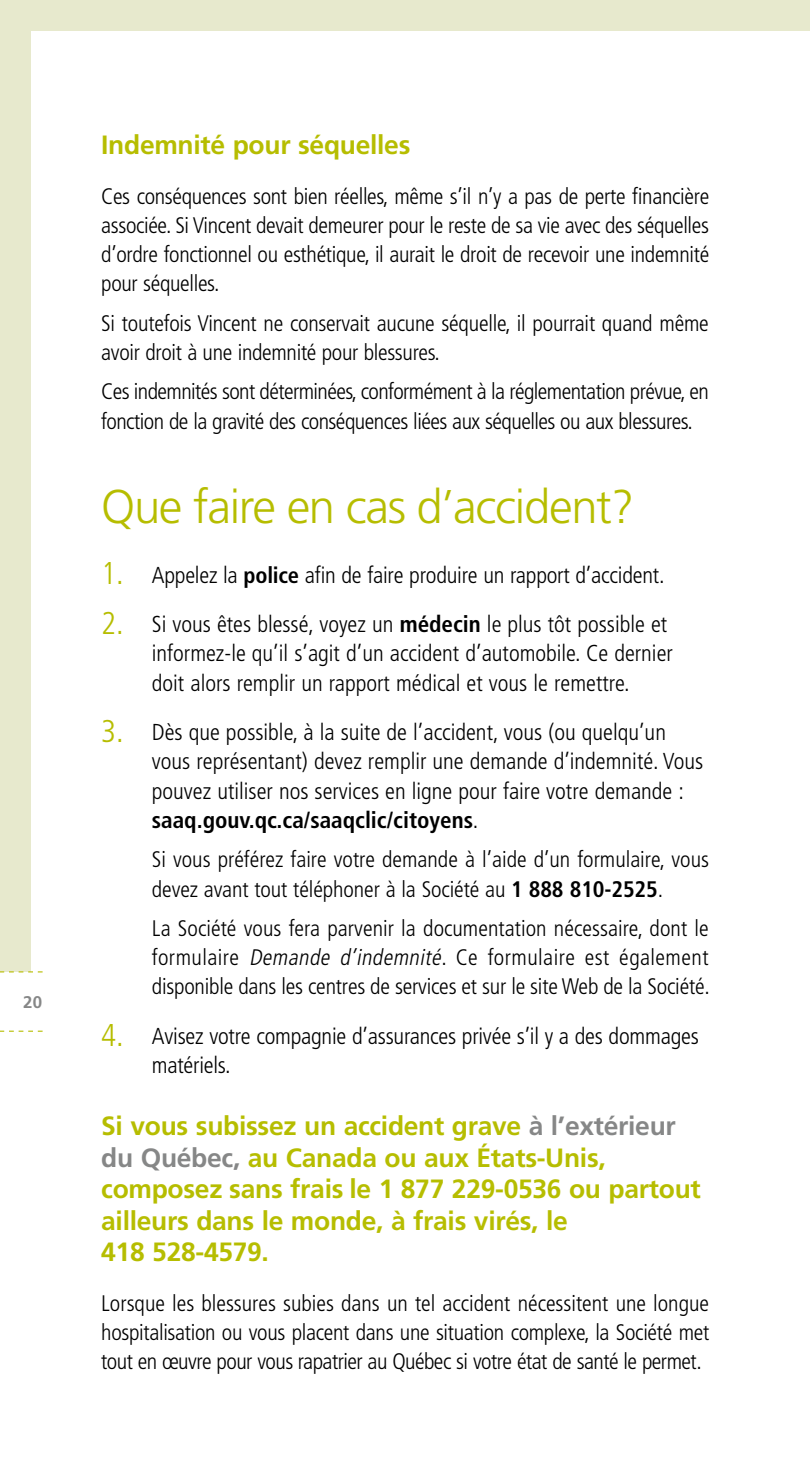
<style>
.page{position:relative;width:810px;height:1458px;background:#fff}
.page>*{position:absolute;margin:0;border:0;box-sizing:border-box;transform-origin:0 0}
.t1{font:300 47.25px "Frutiger";letter-spacing:-.03em;color:#b6bd00}
.t2{font:700 26.55px/31.5px "Frutiger";letter-spacing:-.01em;color:#b6bd00}
.t3{font:300 condensed 22.95px/29.2px "Frutiger";color:#000}
.t4{font:300 condensed 22.5px/29.2px "Frutiger";letter-spacing:-.015em;color:#000;text-align:justify}
.t5{font:700 16.88px "Frutiger";color:#868787}
.s1{font-size:31.5px;color:#b6bd00}
.s2{font-weight:700;font-size:22.5px}
.s3{font-weight:700}
.s4{font-style:italic}
.s5{color:#868787}
</style>
<div class="page">
<div style="left:0;top:0;width:30px;height:971px;background:#e7e9cd"></div>
<div style="left:0;top:0;width:810px;height:30px;background:#e7e9cd"></div>
<svg style="left:0;top:971px;width:43px;height:1px"></svg>
<svg style="left:0;top:1031px;width:43px;height:1px"></svg>
<p class="t5" style="left:23px;top:992px;width:20px">20</p>
<h4 class="t2" style="left:101px;top:129px;width:311px">Indemnité pour séquelles</h4>
<p class="t4" style="left:101px;top:181px;width:610px">Ces conséquences sont bien réelles, même s’il n’y a pas de perte financière associée. Si Vincent devait demeurer pour le reste de sa vie avec des séquelles d’ordre fonctionnel ou esthétique, il aurait le droit de recevoir une indemnité pour séquelles.</p>
<p class="t4" style="left:101px;top:309px;width:609px">Si toutefois Vincent ne conservait aucune séquelle, il pourrait quand même avoir droit à une indemnité pour blessures.</p>
<p class="t4" style="left:101px;top:377px;width:609px">Ces indemnités sont déterminées, conformément à la réglementation prévue, en fonction de la gravité des conséquences liées aux séquelles ou aux blessures.</p>
<h2 class="t1" style="left:101px;top:480px;width:535px">Que faire en cas d’accident?</h2>
<p class="t3" style="left:101px;top:560px;width:565px"><span class="s1">1.</span> Appelez la <span class="s2">police</span> afin de faire produire un rapport d’accident.</p>
<p class="t3" style="left:152px;top:610px;width:523px;text-indent:-51px"><span class="s1">2.</span> Si vous êtes blessé, voyez un <span class="s3">médecin</span> le plus tôt possible et informez-le qu’il s’agit d’un accident d’automobile. Ce dernier doit alors remplir un rapport médical et vous le remettre.</p>
<p class="t3" style="left:152px;top:718px;width:553px;text-indent:-51px"><span class="s1">3.</span> Dès que possible, à la suite de l’accident, vous (ou quelqu’un vous représentant) devez remplir une demande d’indemnité. Vous pouvez utiliser nos services en ligne pour faire votre demande : <span class="s3">saaq.gouv.qc.ca/saaqclic/citoyens</span>.</p>
<p class="t4" style="left:152px;top:845px;width:559px">Si vous préférez faire votre demande à l’aide d’un formulaire, vous devez avant tout téléphoner à la Société au <span class="s3">1 888 810-2525</span>.</p>
<p class="t4" style="left:152px;top:914px;width:560px">La Société vous fera parvenir la documentation nécessaire, dont le formulaire <span class="s4">Demande d’indemnité</span>. Ce formulaire est également disponible dans les centres de services et sur le site Web de la Société.</p>
<p class="t3" style="left:152px;top:1022px;width:549px;text-indent:-51px"><span class="s1">4.</span> Avisez votre compagnie d’assurances privée s’il y a des dommages matériels.</p>
<h4 class="t2" style="left:101px;top:1110px;width:601px">Si vous subissez un accident grave <span class="s5">à l’extérieur du Québec,</span> au Canada ou aux États-Unis, composez sans frais le 1 877 229-0536 ou partout ailleurs dans le monde, à frais virés, le<br>418 528-4579.</h4>
<p class="t4" style="left:101px;top:1288px;width:610px">Lorsque les blessures subies dans un tel accident nécessitent une longue hospitalisation ou vous placent dans une situation complexe, la Société met tout en œuvre pour vous rapatrier au Québec si votre état de santé le permet.</p>
</div>
